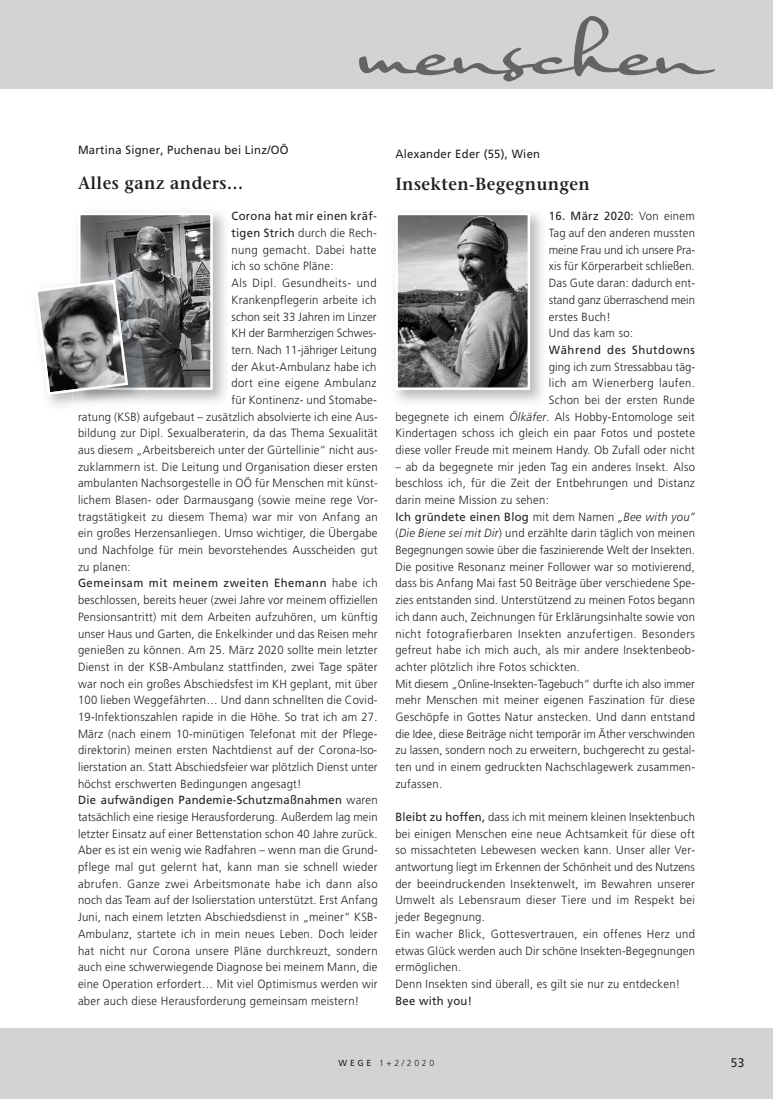
<style>
.page{position:relative;width:773px;height:1099px;background:#fff}
.page>*{position:absolute;margin:0;border:0;box-sizing:border-box;transform-origin:0 0}
.t1{font:68.75px "Nothing";color:#636466}
.t2{font:600 17.5px "Stone Serif Std";letter-spacing:.025em;color:#231f20;scale:.95 1}
.t3{font:12.5px "Frutiger";color:#231f20;scale:.95 1}
.t4{font:300 11.88px/16.6px "Frutiger";letter-spacing:.025em;color:#231f20;scale:.95 1}
.t5{font:11.88px "Frutiger";letter-spacing:.025em;color:#231f20;scale:.95 1}
.t6{font:11.88px "Frutiger LT Std";letter-spacing:.025em;color:#231f20;scale:.95 1}
.t7{font:11.88px "Frutiger";letter-spacing:.045em;color:#231f20;scale:.95 1}
.t8{font:300 11.88px "Frutiger";letter-spacing:.005em;color:#231f20;scale:.95 1}
.t9{font:300 11.88px "Frutiger";color:#231f20;scale:.95 1}
.t10{font:300 11.88px "Frutiger";letter-spacing:.045em;color:#231f20;scale:.95 1}
.t11{font:11.88px "Frutiger";letter-spacing:.05em;color:#231f20;scale:.95 1}
.t12{font:300 8.75px "Frutiger";color:#231f20}
.s1{font-weight:400}
.s2{font-weight:300}
.s3{font-style:italic}
</style>
<div class="page">
<div style="left:0;top:1028px;width:772px;height:70px;background:#d1d3d4"></div>
<div style="left:0;top:0;width:772px;height:89px;background:#d1d3d4"></div>
<img style="left:81px;top:216px;width:129px;height:171px">
<div style="left:78px;top:213px;width:135px;height:177px;border:2px solid #fff"></div>
<img style="left:398px;top:216px;width:129px;height:171px">
<div style="left:395px;top:213px;width:135px;height:177px;border:2px solid #fff"></div>
<img style="left:72px;top:278px;width:76px;height:129px">
<img style="left:80px;top:272px;width:66px;height:115px">
<svg style="left:33px;top:278px;width:96px;height:118px"></svg>
<h1 class="t1" style="left:358px;top:9px;width:348px">menschen</h1>
<p class="t6" style="left:78px;top:144px;width:223px">Martina Signer, Puchenau bei Linz/OÖ</p>
<h2 class="t2" style="left:78px;top:176px;width:176px">Alles ganz anders…</h2>
<p class="t5" style="left:231px;top:211px;width:154px">Corona hat mir einen kräf-</p>
<p class="t4" style="left:231px;top:226px;width:154px"><span class="s1">tigen Strich</span> durch die Rech-</p>
<p class="t4" style="left:231px;top:242px;width:154px">nung gemacht. Dabei hatte</p>
<p class="t4" style="left:231px;top:259px;width:109px">ich so schöne Pläne:</p>
<p class="t10" style="left:231px;top:278px;width:154px">Als Dipl. Gesundheits- und</p>
<p class="t4" style="left:231px;top:292px;width:154px">Krankenpflegerin arbeite ich</p>
<p class="t4" style="left:231px;top:309px;width:154px">schon seit 33 Jahren im Linzer</p>
<p class="t9" style="left:231px;top:328px;width:154px">KH der Barmherzigen Schwes-</p>
<p class="t8" style="left:231px;top:345px;width:154px">tern. Nach 11-jähriger Leitung</p>
<p class="t4" style="left:231px;top:359px;width:154px">der Akut-Ambulanz habe ich</p>
<p class="t4" style="left:231px;top:376px;width:154px">dort eine eigene Ambulanz</p>
<p class="t4" style="left:231px;top:392px;width:154px">für Kontinenz- und Stomabe-</p>
<p class="t4" style="left:78px;top:409px;width:317px">ratung (KSB) aufgebaut – zusätzlich absolvierte ich eine Aus-</p>
<p class="t4" style="left:78px;top:426px;width:317px">bildung zur Dipl. Sexualberaterin, da das Thema Sexualität</p>
<p class="t4" style="left:78px;top:442px;width:317px">aus diesem „Arbeitsbereich unter der Gürtellinie“ nicht aus-</p>
<p class="t4" style="left:78px;top:459px;width:317px">zuklammern ist. Die Leitung und Organisation dieser ersten</p>
<p class="t4" style="left:78px;top:476px;width:317px">ambulanten Nachsorgestelle in OÖ für Menschen mit künst-</p>
<p class="t4" style="left:78px;top:492px;width:317px">lichem Blasen- oder Darmausgang (sowie meine rege Vor-</p>
<p class="t4" style="left:78px;top:509px;width:317px">tragstätigkeit zu diesem Thema) war mir von Anfang an</p>
<p class="t4" style="left:78px;top:526px;width:317px">ein großes Herzensanliegen. Umso wichtiger, die Übergabe</p>
<p class="t4" style="left:78px;top:542px;width:317px">und Nachfolge für mein bevorstehendes Ausscheiden gut</p>
<p class="t4" style="left:78px;top:559px;width:57px">zu planen:</p>
<p class="t7" style="left:78px;top:578px;width:317px">Gemeinsam mit meinem zweiten Ehemann <span class="s2">habe ich</span></p>
<p class="t4" style="left:78px;top:592px;width:317px">beschlossen, bereits heuer (zwei Jahre vor meinem offiziellen</p>
<p class="t4" style="left:78px;top:609px;width:317px">Pensionsantritt) mit dem Arbeiten aufzuhören, um künftig</p>
<p class="t4" style="left:78px;top:626px;width:317px">unser Haus und Garten, die Enkelkinder und das Reisen mehr</p>
<p class="t4" style="left:78px;top:642px;width:317px">genießen zu können. Am 25. März 2020 sollte mein letzter</p>
<p class="t4" style="left:78px;top:659px;width:317px">Dienst in der KSB-Ambulanz stattfinden, zwei Tage später</p>
<p class="t4" style="left:78px;top:676px;width:317px">war noch ein großes Abschiedsfest im KH geplant, mit über</p>
<p class="t4" style="left:78px;top:692px;width:317px">100 lieben Weggefährten… Und dann schnellten die Covid-</p>
<p class="t4" style="left:78px;top:709px;width:317px">19-Infektionszahlen rapide in die Höhe. So trat ich am 27.</p>
<p class="t4" style="left:78px;top:726px;width:317px">März (nach einem 10-minütigen Telefonat mit der Pflege-</p>
<p class="t4" style="left:78px;top:742px;width:316px">direktorin) meinen ersten Nachtdienst auf der Corona-Iso-</p>
<p class="t4" style="left:78px;top:759px;width:317px">lierstation an. Statt Abschiedsfeier war plötzlich Dienst unter</p>
<p class="t4" style="left:78px;top:776px;width:237px">höchst erschwerten Bedingungen angesagt!</p>
<p class="t5" style="left:78px;top:795px;width:317px">Die aufwändigen Pandemie-Schutzmaßnahmen <span class="s2">waren</span></p>
<p class="t4" style="left:78px;top:809px;width:317px">tatsächlich eine riesige Herausforderung. Außerdem lag mein</p>
<p class="t4" style="left:78px;top:826px;width:317px">letzter Einsatz auf einer Bettenstation schon 40 Jahre zurück.</p>
<p class="t4" style="left:78px;top:842px;width:317px">Aber es ist ein wenig wie Radfahren – wenn man die Grund-</p>
<p class="t4" style="left:78px;top:859px;width:317px">pflege mal gut gelernt hat, kann man sie schnell wieder</p>
<p class="t4" style="left:78px;top:876px;width:317px">abrufen. Ganze zwei Arbeitsmonate habe ich dann also</p>
<p class="t4" style="left:78px;top:893px;width:317px">noch das Team auf der Isolierstation unterstützt. Erst Anfang</p>
<p class="t4" style="left:78px;top:909px;width:317px">Juni, nach einem letzten Abschiedsdienst in „meiner“ KSB-</p>
<p class="t4" style="left:78px;top:926px;width:317px">Ambulanz, startete ich in mein neues Leben. Doch leider</p>
<p class="t4" style="left:78px;top:943px;width:317px">hat nicht nur Corona unsere Pläne durchkreuzt, sondern</p>
<p class="t4" style="left:78px;top:959px;width:317px">auch eine schwerwiegende Diagnose bei meinem Mann, die</p>
<p class="t4" style="left:78px;top:976px;width:317px">eine Operation erfordert… Mit viel Optimismus werden wir</p>
<p class="t4" style="left:78px;top:993px;width:297px">aber auch diese Herausforderung gemeinsam meistern!</p>
<p class="t6" style="left:395px;top:148px;width:154px">Alexander Eder (55), Wien</p>
<h2 class="t2" style="left:395px;top:177px;width:206px">Insekten-Begegnungen</h2>
<p class="t4" style="left:548px;top:209px;width:156px"><span class="s1">16. März 2020:</span> Von einem<br>Tag auf den anderen mussten meine Frau und ich unsere Pra&shy;xis für Körperarbeit schließen.<br>Das Gute daran: dadurch ent&shy;stand ganz überraschend mein erstes Buch!<br>Und das kam so:</p>
<p class="t11" style="left:548px;top:345px;width:155px">Während des Shutdowns</p>
<p class="t4" style="left:395px;top:359px;width:317px;text-align:right">ging ich zum Stressabbau täg-<br>lich am Wienerberg laufen.<br>Schon bei der ersten Runde<br>begegnete ich einem <span class="s3">Ölkäfer</span>. Als Hobby-Entomologe seit Kindertagen schoss ich gleich ein paar Fotos und postete diese voller Freude mit meinem Handy. Ob Zufall oder nicht</p>
<p class="t4" style="left:395px;top:459px;width:317px">– ab da begegnete mir jeden Tag ein anderes Insekt. Also beschloss ich, für die Zeit der Entbehrungen und Distanz darin meine Mission zu sehen:<br><span class="s1">Ich gründete einen Blog</span> mit dem Namen <span class="s3">„Bee with you” </span>(<span class="s3">Die Biene sei mit Dir</span>) und erzählte darin täglich von meinen Begegnungen sowie über die faszinierende Welt der Insekten.<br>Die positive Resonanz meiner Follower war so motivierend, dass bis Anfang Mai fast 50 Beiträge über verschiedene Spe&shy;zies entstanden sind. Unterstützend zu meinen Fotos begann ich dann auch, Zeichnungen für Erklärungsinhalte sowie von nicht fotografierbaren Insekten anzufertigen. Besonders gefreut habe ich mich auch, als mir andere Insektenbeob&shy;achter plötzlich ihre Fotos schickten.<br>Mit diesem „Online-Insekten-Tagebuch“ durfte ich also immer mehr Menschen mit meiner eigenen Faszination für diese Geschöpfe in Gottes Natur anstecken. Und dann entstand die Idee, diese Beiträge nicht temporär im Äther verschwinden zu lassen, sondern noch zu erweitern, buchgerecht zu gestal&shy;ten und in einem gedruckten Nachschlagewerk zusammen&shy;zufassen.</p>
<p class="t4" style="left:395px;top:809px;width:317px"><span class="s1">Bleibt zu hoffen,</span> dass ich mit meinem kleinen Insektenbuch bei einigen Menschen eine neue Achtsamkeit für diese oft so missachteten Lebewesen wecken kann. Unser aller Ver&shy;antwortung liegt im Erkennen der Schönheit und des Nutzens der beeindruckenden Insektenwelt, im Bewahren unserer Umwelt als Lebensraum dieser Tiere und im Respekt bei jeder Begegnung.<br>Ein wacher Blick, Gottesvertrauen, ein offenes Herz und etwas Glück werden auch Dir schöne Insekten-Begegnungen ermöglichen.<br>Denn Insekten sind überall, es gilt sie nur zu entdecken!</p>
<p class="t5" style="left:395px;top:995px;width:82px">Bee with you!</p>
<p class="t12" style="left:338px;top:1059px;width:97px"><span class="s1">WEGE</span> 1+2/2020</p>
<p class="t3" style="left:730px;top:1057px;width:16px">53</p>
</div>
